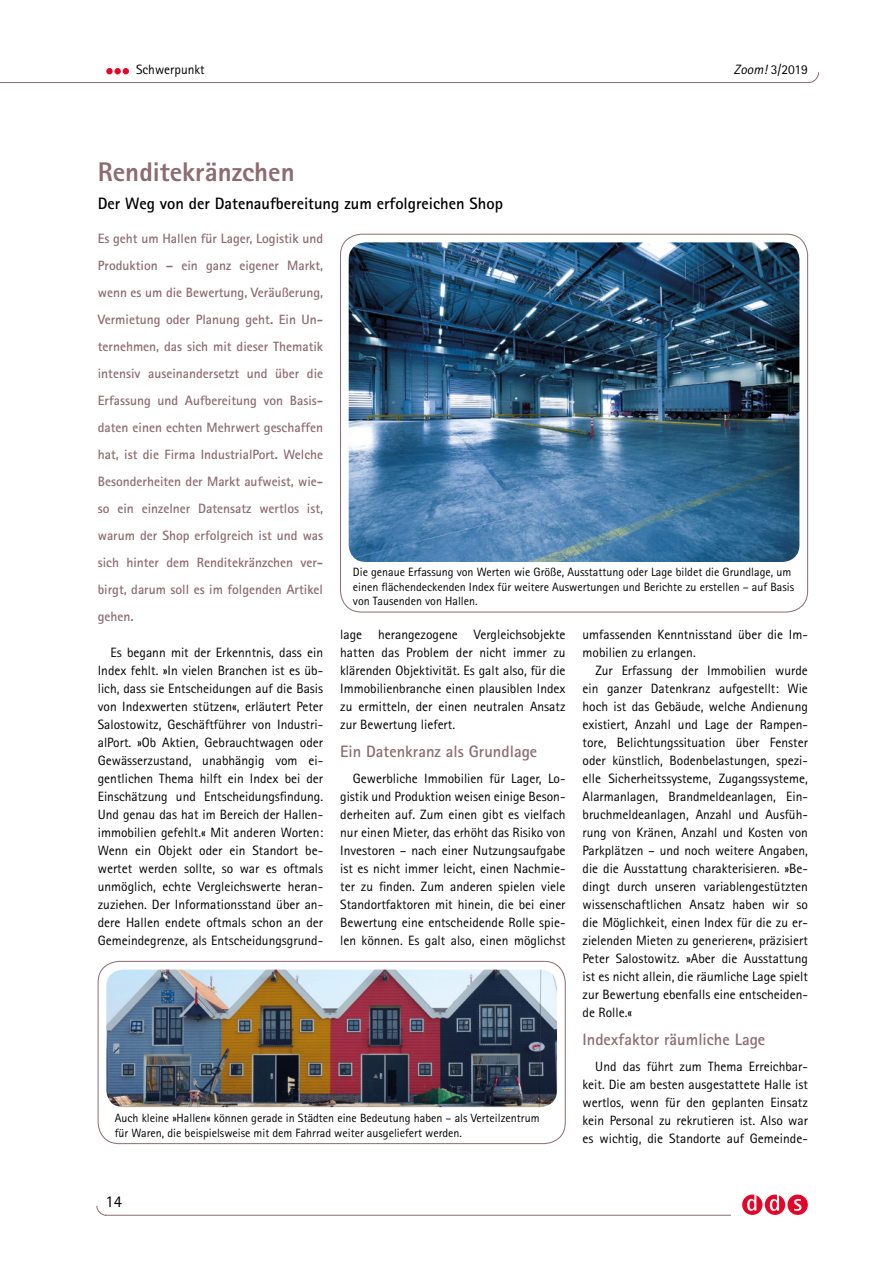
<style>
.page{position:relative;width:893px;height:1263px;background:#fff}
.page>*{position:absolute;margin:0;border:0;box-sizing:border-box;transform-origin:0 0}
.t1{font:800 27px "Rotis Sans Serif";color:#8d6b71}
.t2{font:700 16.5px "Rotis Sans Serif";color:#000}
.t3{font:700 16.5px "Rotis Sans Serif";color:#8d6b71}
.t4{font:16.5px "Rotis Sans Serif";color:#000}
.t5{font:13.5px/18px "Rotis Sans Serif";color:#000;text-align:justify}
.t6{font:700 13.5px/27px "Rotis Sans Serif";color:#8d6b71;text-align:justify}
.t7{font:12px/14.4px "Rotis Sans Serif";color:#000}
.s1{font-style:italic}
</style>
<div class="page">
<svg style="left:96px;top:1205px;width:635px;height:11px"></svg>
<svg style="left:742px;top:1194px;width:66px;height:21px"></svg>
<svg style="left:0;top:68px;width:819px;height:15px"></svg>
<div style="left:106px;top:68px;width:7px;height:6px;border:2px solid #e40428;border-radius:50%"></div>
<div style="left:98px;top:961px;width:468px;height:183px;border:1px solid #8d6b71;border-radius:21px"></div>
<img style="left:349px;top:242px;width:450px;height:320px">
<img style="left:106px;top:969px;width:451px;height:138px">
<p class="t5" style="left:136px;top:60px;width:70px">Schwerpunkt</p>
<p class="t5" style="left:734px;top:60px;width:75px"><span class="s1">Zoom!</span> 3/2019</p>
<h1 class="t1" style="left:98px;top:154px;width:199px">Renditekränzchen</h1>
<p class="t2" style="left:98px;top:193px;width:407px">Der Weg von der Datenaufbereitung zum erfolgreichen Shop</p>
<p class="t6" style="left:98px;top:225px;width:227px">Es geht um Hallen für Lager, Logistik und Produktion – ein ganz eigener Markt, wenn es um die Bewertung, Veräußerung, Vermietung oder Planung geht. Ein Un&shy;ternehmen, das sich mit dieser Thematik intensiv auseinandersetzt und über die Erfassung und Aufbereitung von Basis&shy;daten einen echten Mehrwert geschaffen hat, ist die Firma IndustrialPort. Welche Besonderheiten der Markt aufweist, wie&shy;so ein einzelner Datensatz wertlos ist, warum der Shop erfolgreich ist und was sich hinter dem Renditekränzchen ver&shy;birgt, darum soll es im folgenden Artikel gehen.</p>
<p class="t5" style="left:98px;top:643px;width:227px;text-indent:13px">Es begann mit der Erkenntnis, dass ein Index fehlt. »In vielen Branchen ist es üb&shy;lich, dass sie Entscheidungen auf die Basis von Indexwerten stützen«, erläutert Peter Salostowitz, Geschäftführer von Industri&shy;alPort. »Ob Aktien, Gebrauchtwagen oder Gewässerzustand, unabhängig vom ei&shy;gentlichen Thema hilft ein Index bei der Einschätzung und Entscheidungsfindung.<br>Und genau das hat im Bereich der Hallen&shy;immobilien gefehlt.« Mit anderen Worten:<br>Wenn ein Objekt oder ein Standort be&shy;wertet werden sollte, so war es oftmals unmöglich, echte Vergleichswerte heran&shy;zuziehen. Der Informationsstand über an&shy;dere Hallen endete oftmals schon an der Gemeindegrenze, als Entscheidungsgrund-</p>
<p class="t7" style="left:353px;top:565px;width:443px">Die genaue Erfassung von Werten wie Größe, Ausstattung oder Lage bildet die Grundlage, um einen flächendeckenden Index für weitere Auswertungen und Berichte zu erstellen – auf Basis von Tausenden von Hallen.</p>
<p class="t5" style="left:583px;top:625px;width:227px">umfassenden Kenntnisstand über die Im&shy;mobilien zu erlangen.</p>
<p class="t5" style="left:583px;top:661px;width:227px;text-indent:13px">Zur Erfassung der Immobilien wurde ein ganzer Datenkranz aufgestellt: Wie hoch ist das Gebäude, welche Andienung existiert, Anzahl und Lage der Rampen&shy;tore, Belichtungssituation über Fenster oder künstlich, Bodenbelastungen, spezi&shy;elle Sicherheitssysteme, Zugangssysteme, Alarmanlagen, Brandmeldeanlagen, Ein&shy;bruchmeldeanlagen, Anzahl und Ausfüh&shy;rung von Kränen, Anzahl und Kosten von Parkplätzen – und noch weitere Angaben, die die Ausstattung charakterisieren. »Be&shy;dingt durch unseren variablengestützten wissenschaftlichen Ansatz haben wir so die Möglichkeit, einen Index für die zu er&shy;zielenden Mieten zu generieren«, präzisiert Peter Salostowitz. »Aber die Ausstattung ist es nicht allein, die räumliche Lage spielt zur Bewertung ebenfalls eine entscheiden&shy;de Rolle.«</p>
<p class="t3" style="left:583px;top:1029px;width:184px">Indexfaktor räumliche Lage</p>
<p class="t5" style="left:583px;top:1057px;width:227px;text-indent:13px">Und das führt zum Thema Erreichbar&shy;keit. Die am besten ausgestattete Halle ist wertlos, wenn für den geplanten Einsatz kein Personal zu rekrutieren ist. Also war es wichtig, die Standorte auf Gemeinde-</p>
<p class="t5" style="left:340px;top:625px;width:227px">lage herangezogene Vergleichsobjekte hatten das Problem der nicht immer zu klärenden Objektivität. Es galt also, für die Immobilienbranche einen plausiblen Index zu ermitteln, der einen neutralen Ansatz zur Bewertung liefert.</p>
<p class="t3" style="left:340px;top:741px;width:199px">Ein Datenkranz als Grundlage</p>
<p class="t5" style="left:340px;top:769px;width:227px;text-indent:13px">Gewerbliche Immobilien für Lager, Lo&shy;gistik und Produktion weisen einige Beson&shy;derheiten auf. Zum einen gibt es vielfach nur einen Mieter, das erhöht das Risiko von Investoren – nach einer Nutzungsaufgabe ist es nicht immer leicht, einen Nachmie&shy;ter zu finden. Zum anderen spielen viele Standortfaktoren mit hinein, die bei einer Bewertung eine entscheidende Rolle spie&shy;len können. Es galt also, einen möglichst</p>
<p class="t7" style="left:115px;top:1111px;width:426px">Auch kleine »Hallen« können gerade in Städten eine Bedeutung haben – als Verteilzentrum für Waren, die beispielsweise mit dem Fahrrad weiter ausgeliefert werden.</p>
<p class="t4" style="left:105px;top:1192px;width:18px">14</p>
</div>
